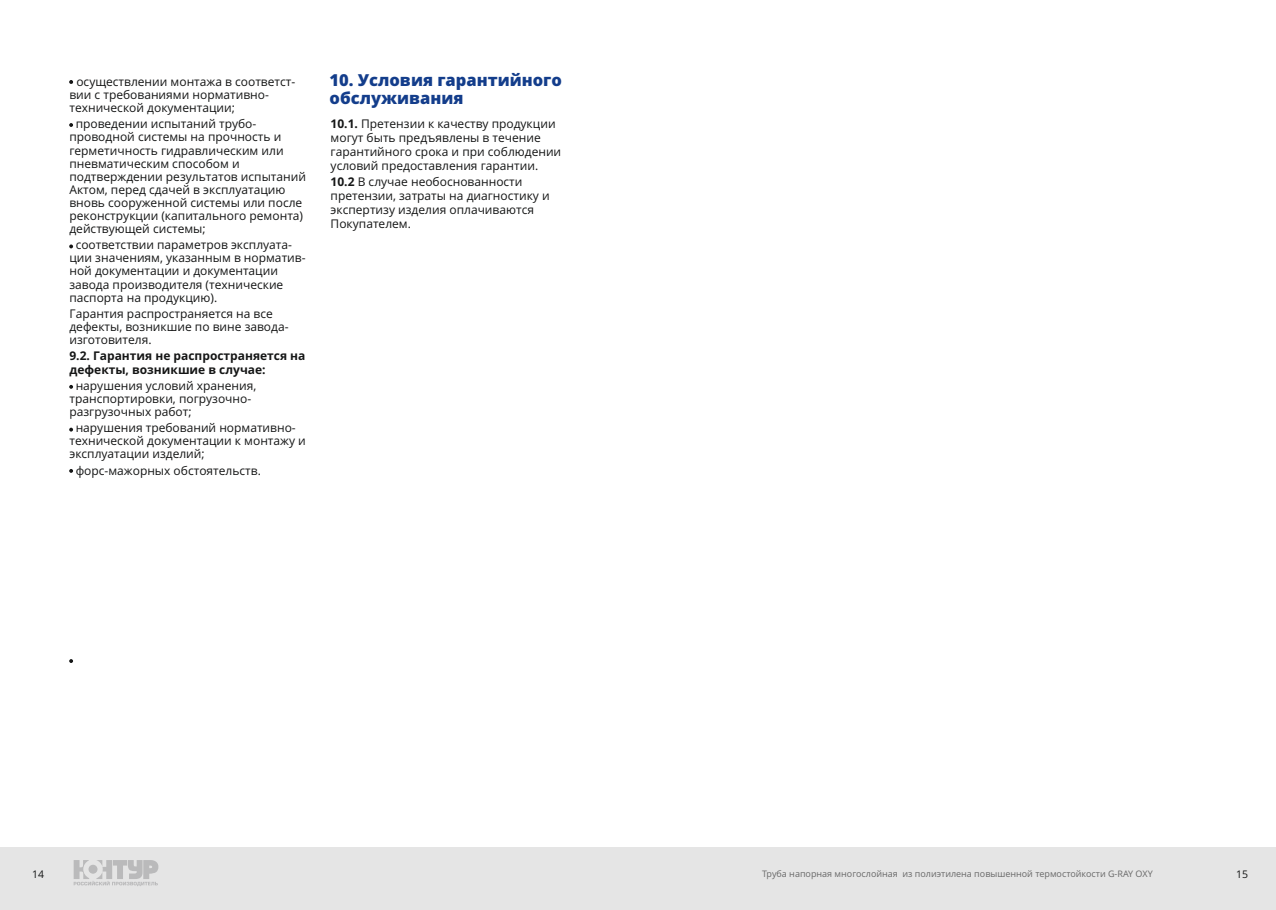
<style>
.page{position:relative;width:1276px;height:910px;background:#fff}
.page>*{position:absolute;margin:0;border:0;box-sizing:border-box;transform-origin:0 0}
.t1{font:800 16.5px/17.5px "Open Sans";color:#133d8b}
.t2{font:12px/13px "Open Sans";color:#151616}
.t3{font:700 12px/13px "Open Sans";color:#151616}
.t4{font:10.5px "Open Sans";color:#151616}
.t5{font:9px "Open Sans";color:#686868}
.s1{font-weight:700}
</style>
<div class="page">
<svg style="left:69px;top:244px;width:4px;height:4px"></svg>
<svg style="left:69px;top:659px;width:4px;height:4px"></svg>
<svg style="left:69px;top:385px;width:4px;height:4px"></svg>
<svg style="left:69px;top:123px;width:4px;height:4px"></svg>
<svg style="left:69px;top:80px;width:4px;height:4px"></svg>
<div style="left:0;top:847px;width:638px;height:62px;background:#e5e5e5"></div>
<div style="left:638px;top:847px;width:638px;height:62px;background:#e5e5e5"></div>
<svg style="left:74px;top:860px;width:84px;height:26px"></svg>
<svg style="left:69px;top:428px;width:4px;height:4px"></svg>
<svg style="left:69px;top:469px;width:4px;height:4px"></svg>
<p class="t2" style="left:69px;top:76px;width:227px">- осуществлении монтажа в соответст&shy;вии с требованиями нормативно&shy;технической документации;</p>
<p class="t2" style="left:69px;top:119px;width:238px;text-indent:6px">проведении испытаний трубо&shy;проводной системы на прочность и герметичность гидравлическим или пневматическим способом и подтверждении результатов испытаний Актом, перед сдачей в эксплуатацию вновь сооруженной системы или после реконструкции (капитального ремонта) действующей системы;</p>
<p class="t2" style="left:69px;top:240px;width:238px;text-indent:6px">соответствии параметров эксплуата&shy;ции значениям, указанным в норматив&shy;ной документации и документации завода производителя (технические паспорта на продукцию).</p>
<p class="t2" style="left:69px;top:308px;width:221px">Гарантия распространяется на все дефекты, возникшие по вине завода&shy;изготовителя.</p>
<p class="t3" style="left:69px;top:351px;width:237px">9.2. Гарантия не распространяется на дефекты, возникшие в случае:</p>
<p class="t2" style="left:69px;top:380px;width:188px;text-indent:6px">нарушения условий хранения, транспортировки, погрузочно&shy;разгрузочных работ;</p>
<p class="t2" style="left:69px;top:423px;width:238px;text-indent:6px">нарушения требований нормативно&shy;технической документации к монтажу и эксплуатации изделий;</p>
<p class="t2" style="left:76px;top:465px;width:187px">форс-мажорных обстоятельств.</p>
<h1 class="t1" style="left:329px;top:73px;width:234px">10. Условия гарантийного обслуживания</h1>
<p class="t2" style="left:331px;top:118px;width:232px;line-height:14.1px"><span class="s1">10.1.</span> Претензии к качеству продукции могут быть предъявлены в течение гарантийного срока и при соблюдении условий предоставления гарантии.</p>
<p class="t2" style="left:331px;top:176px;width:221px;line-height:14.1px"><span class="s1">10.2</span> В случае необоснованности претензии, затраты на диагностику и экспертизу изделия оплачиваются<br>Покупателем.</p>
<p class="t4" style="left:32px;top:870px;width:14px">14</p>
<p class="t5" style="left:762px;top:870px;width:392px">Труба напорная многослойная из полиэтилена повышенной термостойкости G-RAY OXY</p>
<p class="t4" style="left:1236px;top:870px;width:14px">15</p>
</div>
